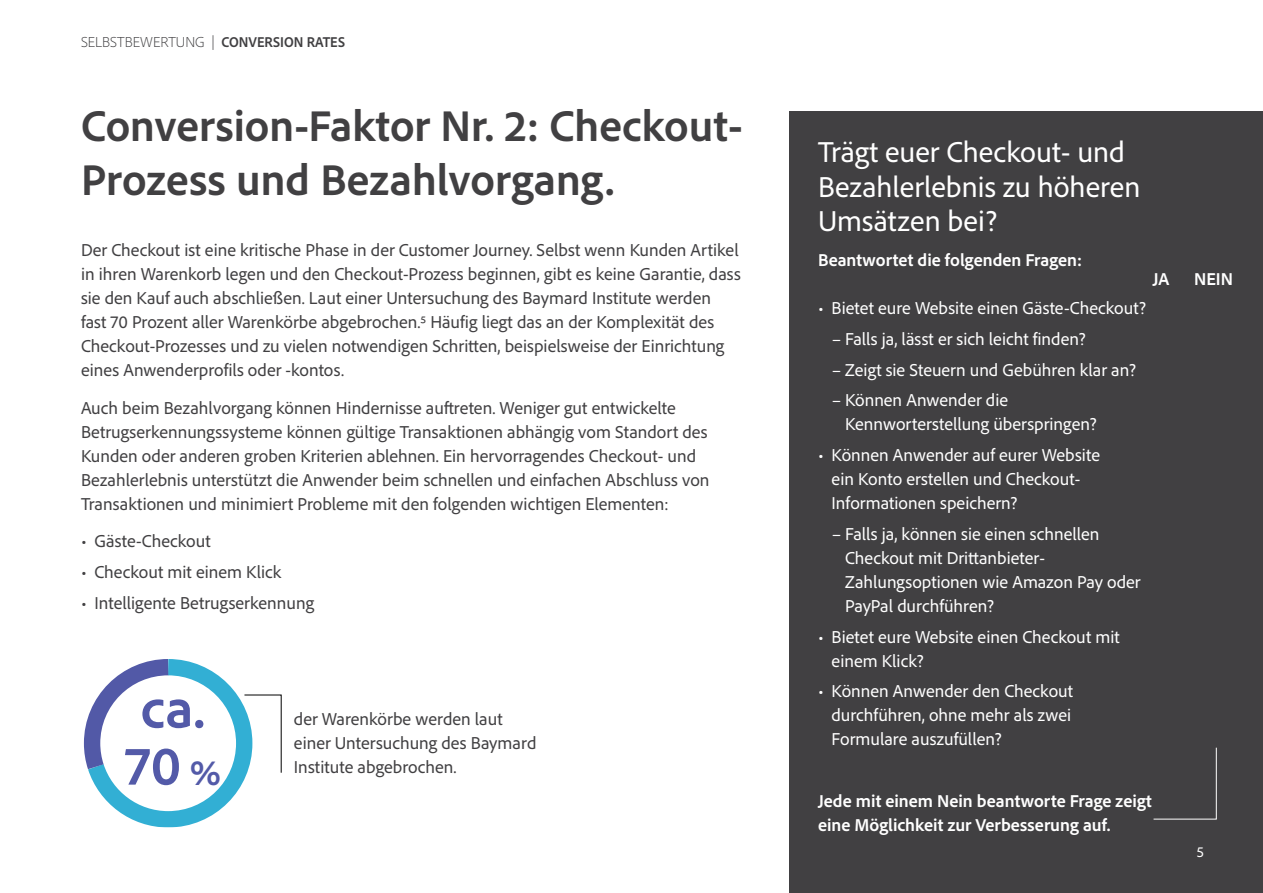
<style>
.page{position:relative;width:1263px;height:893px;background:#fff}
.page>*{position:absolute;margin:0;border:0;box-sizing:border-box;transform-origin:0 0}
.t1{font:700 56.1px/57px "Adobe Clean";color:#535aa8}
.t2{font:700 45px/54px "Adobe Clean";color:#414042}
.t3{font:30px/34.5px "Adobe Clean";color:#fff}
.t4{font:18px/24px "Adobe Clean";color:#414042}
.t5{font:18px/24px "Adobe Clean";color:#fff}
.t6{font:700 18px/24px "Adobe Clean";color:#fff}
.t7{font:300 15px "Adobe Clean";color:#414042}
.t8{font:15px "Adobe Clean";color:#fff}
.s1{font-weight:700;font-stretch:semi-condensed}
.s2{font-size:37.05px}
</style>
<div class="page">
<div style="left:789px;top:111px;width:474px;height:782px;background:#414042"></div>
<svg style="left:1153px;top:747px;width:64px;height:73px"></svg>
<svg style="left:83px;top:659px;width:199px;height:168px"></svg>
<p class="t7" style="left:81px;top:32px;width:266px">SELBSTBEWERTUNG | <span class="s1">CONVERSION RATES</span></p>
<h2 class="t2" style="left:81px;top:97px;width:663px">Conversion-Faktor Nr. 2: Checkout-<br>Prozess und Bezahlvorgang.</h2>
<p class="t4" style="left:81px;top:238px;width:661px">Der Checkout ist eine kritische Phase in der Customer Journey. Selbst wenn Kunden Artikel in ihren Warenkorb legen und den Checkout-Prozess beginnen, gibt es keine Garantie, dass sie den Kauf auch abschließen. Laut einer Untersuchung des Baymard Institute werden fast 70 Prozent aller Warenkörbe abgebrochen.5 Häufig liegt das an der Komplexität des Checkout-Prozesses und zu vielen notwendigen Schritten, beispielsweise der Einrichtung eines Anwenderprofils oder -kontos.</p>
<p class="t4" style="left:81px;top:395px;width:630px">Auch beim Bezahlvorgang können Hindernisse auftreten. Weniger gut entwickelte Betrugserkennungssysteme können gültige Transaktionen abhängig vom Standort des Kunden oder anderen groben Kriterien ablehnen. Ein hervorragendes Checkout- und Bezahlerlebnis unterstützt die Anwender beim schnellen und einfachen Abschluss von Transaktionen und minimiert Probleme mit den folgenden wichtigen Elementen:</p>
<p class="t4" style="left:81px;top:528px;width:131px">• Gäste-Checkout</p>
<p class="t4" style="left:81px;top:559px;width:202px">• Checkout mit einem Klick</p>
<p class="t4" style="left:81px;top:590px;width:235px">• Intelligente Betrugserkennung</p>
<h1 class="t1" style="left:125px;top:678px;width:98px">ca.<br>70 <span class="s2">%</span></h1>
<p class="t4" style="left:294px;top:706px;width:244px">der Warenkörbe werden laut einer Untersuchung des Baymard<br>Institute abgebrochen.</p>
<h3 class="t3" style="left:818px;top:134px;width:324px">Trägt euer Checkout- und<br>Bezahlerlebnis zu höheren<br>Umsätzen bei?</h3>
<p class="t6" style="left:818px;top:247px;width:265px">Beantwortet die folgenden Fragen:</p>
<p class="t5" style="left:818px;top:295px;width:329px">• Bietet eure Website einen Gäste-Checkout?</p>
<p class="t5" style="left:832px;top:326px;width:255px">– Falls ja, lässt er sich leicht finden?</p>
<p class="t5" style="left:832px;top:357px;width:306px">– Zeigt sie Steuern und Gebühren klar an?</p>
<p class="t5" style="left:845px;top:388px;width:253px;text-indent:-14px">– Können Anwender die<br>Kennworterstellung überspringen?</p>
<p class="t5" style="left:832px;top:442px;width:270px;text-indent:-14px">• Können Anwender auf eurer Website ein Konto erstellen und Checkout-<br>Informationen speichern?</p>
<p class="t5" style="left:845px;top:521px;width:297px;text-indent:-14px">– Falls ja, können sie einen schnellen<br>Checkout mit Drittanbieter-<br>Zahlungsoptionen wie Amazon Pay oder<br>PayPal durchführen?</p>
<p class="t5" style="left:832px;top:624px;width:290px;text-indent:-14px">• Bietet eure Website einen Checkout mit einem Klick?</p>
<p class="t5" style="left:832px;top:679px;width:243px;text-align:justify;text-indent:-14px">• Können Anwender den Checkout durchführen, ohne mehr als zwei Formulare auszufüllen?</p>
<p class="t6" style="left:1153px;top:266px;width:18px">JA</p>
<p class="t6" style="left:1194px;top:266px;width:40px">NEIN</p>
<p class="t6" style="left:818px;top:788px;width:335px">Jede mit einem Nein beantworte Frage zeigt eine Möglichkeit zur Verbesserung auf.</p>
<p class="t8" style="left:1197px;top:842px;width:9px">5</p>
</div>
